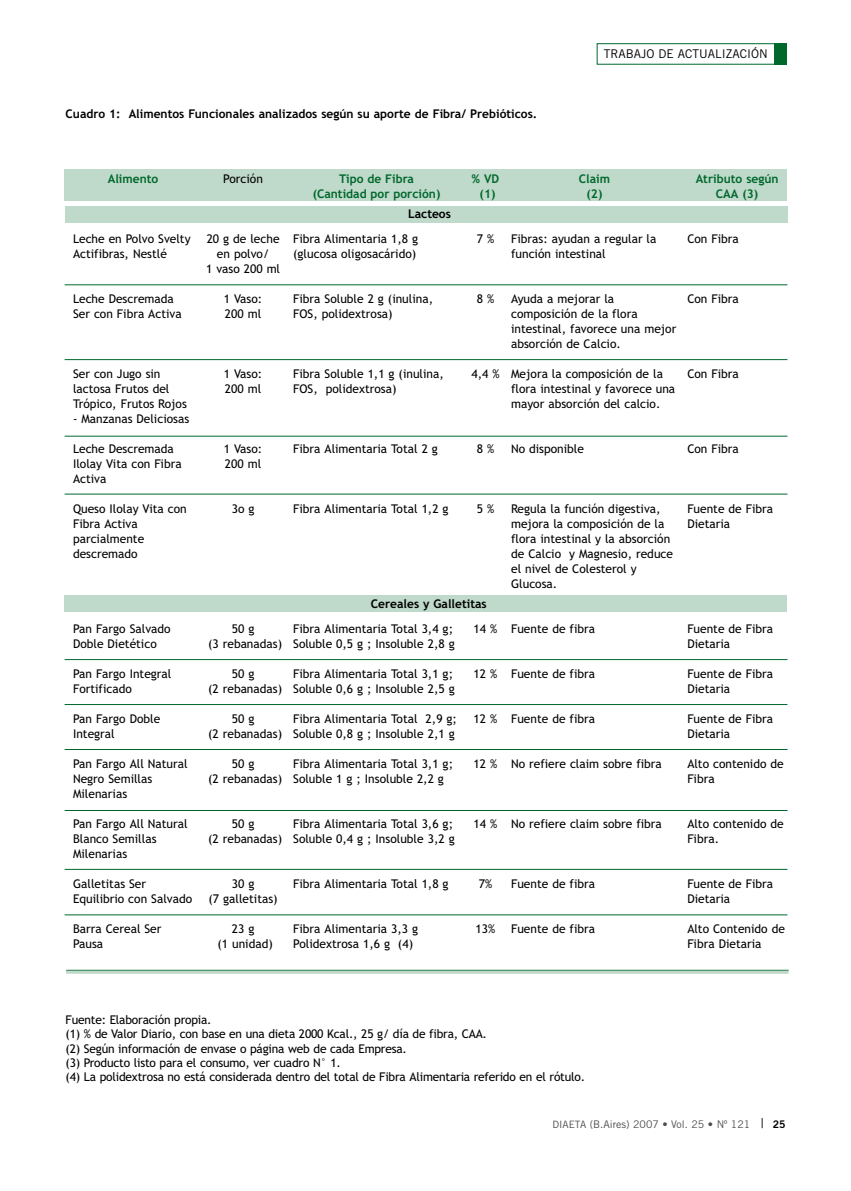
<style>
.page{position:relative;width:851px;height:1191px;background:#fff}
.page>*{position:absolute;margin:0;border:0;box-sizing:border-box;transform-origin:0 0}
.t1{font:12px/15px "Trebuchet MS";color:#000}
.t2{font:700 12px "Trebuchet MS";color:#000}
.t3{font:700 12px/15px "Trebuchet MS";color:#00682c;text-align:center}
.t4{font:12px "Trade Gothic";color:#000}
.t5{font:10.5px "Trade Gothic";color:#4d4d4d}
.s1{font-size:10.2px}
.s2{font-size:13.5px;color:#000}
.s3{font-family:"Trade Gothic Bold Two";color:#000}
</style>
<div class="page">
<div style="left:65px;top:169px;width:722px;height:32px;background:#bfd9ca"></div>
<div style="left:774px;top:43px;width:13px;height:22px;background:#00682c"></div>
<div style="left:596px;top:43px;width:179px;height:22px;border:1px solid #00682c"></div>
<hr style="left:66px;top:970px;width:722px;height:3px;background:#bfd9ca">
<div style="left:65px;top:206px;width:723px;height:16px;background:#bfd9ca"></div>
<div style="left:65px;top:596px;width:722px;height:16px;background:#bfd9ca"></div>
<hr style="left:65px;top:284px;width:722px;height:1px;background:#00682c">
<hr style="left:65px;top:359px;width:722px;height:1px;background:#00682c">
<hr style="left:65px;top:436px;width:722px;height:1px;background:#00682c">
<hr style="left:65px;top:494px;width:722px;height:1px;background:#00682c">
<hr style="left:65px;top:659px;width:722px;height:1px;background:#00682c">
<hr style="left:65px;top:704px;width:722px;height:1px;background:#00682c">
<hr style="left:65px;top:749px;width:722px;height:1px;background:#00682c">
<hr style="left:65px;top:810px;width:722px;height:1px;background:#00682c">
<hr style="left:65px;top:869px;width:722px;height:1px;background:#00682c">
<hr style="left:65px;top:914px;width:722px;height:1px;background:#00682c">
<p class="t2" style="left:66px;top:107px;width:473px">Cuadro 1: Alimentos Funcionales analizados según su aporte de Fibra/ Prebióticos.</p>
<p class="t4" style="left:603px;top:50px;width:166px">TRABAJO DE ACTUALIZACIÓN</p>
<p class="t3" style="left:108px;top:171px;width:52px">Alimento</p>
<p class="t1" style="left:73px;top:231px;width:119px">Leche en Polvo Svelty<br>Actifibras, Nestlé</p>
<p class="t1" style="left:73px;top:291px;width:110px">Leche Descremada<br>Ser con Fibra Activa</p>
<p class="t1" style="left:73px;top:366px;width:115px">Ser con Jugo sin lactosa Frutos del<br>Trópico, Frutos Rojos</p>
<p class="t1" style="left:73px;top:411px;width:118px">- Manzanas Deliciosas</p>
<p class="t1" style="left:73px;top:441px;width:110px">Leche Descremada<br>Ilolay Vita con Fibra<br>Activa</p>
<p class="t1" style="left:73px;top:501px;width:115px">Queso Ilolay Vita con<br>Fibra Activa parcialmente descremado</p>
<p class="t1" style="left:73px;top:621px;width:99px">Pan Fargo Salvado<br>Doble Dietético</p>
<p class="t1" style="left:73px;top:666px;width:100px">Pan Fargo Integral<br>Fortificado</p>
<p class="t1" style="left:73px;top:711px;width:89px">Pan Fargo Doble<br>Integral</p>
<p class="t1" style="left:73px;top:756px;width:116px">Pan Fargo All Natural<br>Negro Semillas<br>Milenarias</p>
<p class="t1" style="left:73px;top:816px;width:116px">Pan Fargo All Natural<br>Blanco Semillas<br>Milenarias</p>
<p class="t1" style="left:73px;top:876px;width:121px">Galletitas Ser<br>Equilibrio con Salvado</p>
<p class="t1" style="left:73px;top:921px;width:90px">Barra Cereal Ser<br>Pausa</p>
<p class="t1" style="left:223px;top:171px;width:41px">Porción</p>
<p class="t1" style="left:206px;top:231px;width:76px;text-align:center">20 g de leche en polvo/<br>1 vaso 200 ml</p>
<p class="t1" style="left:224px;top:291px;width:40px">1 Vaso:<br>200 ml</p>
<p class="t1" style="left:224px;top:366px;width:40px">1 Vaso:<br>200 ml</p>
<p class="t1" style="left:224px;top:441px;width:40px">1 Vaso:<br>200 ml</p>
<p class="t1" style="left:232px;top:501px;width:24px">3o g</p>
<p class="t1" style="left:208px;top:621px;width:75px;text-align:center">50 g<br>(3 rebanadas)</p>
<p class="t1" style="left:208px;top:666px;width:75px;text-align:center">50 g<br>(2 rebanadas)</p>
<p class="t1" style="left:208px;top:711px;width:75px;text-align:center">50 g<br>(2 rebanadas)</p>
<p class="t1" style="left:208px;top:756px;width:75px;text-align:center">50 g<br>(2 rebanadas)</p>
<p class="t1" style="left:208px;top:816px;width:75px;text-align:center">50 g<br>(2 rebanadas)</p>
<p class="t1" style="left:208px;top:876px;width:71px;text-align:center">30 g<br>(7 galletitas)</p>
<p class="t1" style="left:217px;top:921px;width:57px;text-align:center">23 g<br>(1 unidad)</p>
<p class="t3" style="left:313px;top:171px;width:129px">Tipo de Fibra (Cantidad por porción)</p>
<p class="t1" style="left:293px;top:231px;width:126px">Fibra Alimentaria 1,8 g (glucosa oligosacárido)</p>
<p class="t1" style="left:293px;top:291px;width:141px">Fibra Soluble 2 g (inulina,<br>FOS, polidextrosa)</p>
<p class="t2" style="left:408px;top:207px;width:44px">Lacteos</p>
<p class="t1" style="left:293px;top:366px;width:152px">Fibra Soluble 1,1 g (inulina,<br>FOS, polidextrosa)</p>
<p class="t1" style="left:293px;top:441px;width:146px">Fibra Alimentaria Total 2 g</p>
<p class="t3" style="left:472px;top:171px;width:29px">% VD (1)</p>
<p class="t1" style="left:476px;top:231px;width:19px">7 %</p>
<p class="t1" style="left:476px;top:291px;width:19px">8 %</p>
<p class="t1" style="left:471px;top:366px;width:30px">4,4 %</p>
<p class="t1" style="left:476px;top:441px;width:19px">8 %</p>
<p class="t3" style="left:579px;top:171px;width:33px">Claim (2)</p>
<p class="t1" style="left:511px;top:231px;width:147px">Fibras: ayudan a regular la función intestinal</p>
<p class="t1" style="left:511px;top:291px;width:167px">Ayuda a mejorar la composición de la flora intestinal, favorece una mejor absorción de Calcio.</p>
<p class="t1" style="left:511px;top:366px;width:166px">Mejora la composición de la flora intestinal y favorece una mayor absorción del calcio.</p>
<p class="t1" style="left:511px;top:441px;width:74px">No disponible</p>
<p class="t3" style="left:695px;top:171px;width:84px">Atributo según<br>CAA (3)</p>
<p class="t1" style="left:687px;top:231px;width:53px">Con Fibra</p>
<p class="t1" style="left:687px;top:291px;width:53px">Con Fibra</p>
<p class="t1" style="left:687px;top:366px;width:53px">Con Fibra</p>
<p class="t1" style="left:687px;top:441px;width:53px">Con Fibra</p>
<p class="t1" style="left:293px;top:501px;width:157px">Fibra Alimentaria Total 1,2 g</p>
<p class="t1" style="left:476px;top:501px;width:19px">5 %</p>
<p class="t2" style="left:371px;top:597px;width:117px">Cereales y Galletitas</p>
<p class="t1" style="left:293px;top:621px;width:163px">Fibra Alimentaria Total 3,4 g;<br>Soluble 0,5 g ; Insoluble 2,8 g</p>
<p class="t1" style="left:293px;top:666px;width:163px">Fibra Alimentaria Total 3,1 g;<br>Soluble 0,6 g ; Insoluble 2,5 g</p>
<p class="t1" style="left:293px;top:711px;width:165px">Fibra Alimentaria Total 2,9 g;<br>Soluble 0,8 g ; Insoluble 2,1 g</p>
<p class="t1" style="left:293px;top:756px;width:161px">Fibra Alimentaria Total 3,1 g;<br>Soluble 1 g ; Insoluble 2,2 g</p>
<p class="t1" style="left:293px;top:816px;width:163px">Fibra Alimentaria Total 3,6 g;<br>Soluble 0,4 g ; Insoluble 3,2 g</p>
<p class="t1" style="left:293px;top:876px;width:157px">Fibra Alimentaria Total 1,8 g</p>
<p class="t1" style="left:293px;top:921px;width:126px">Fibra Alimentaria 3,3 g<br>Polidextrosa 1,6 g (4)</p>
<p class="t1" style="left:473px;top:621px;width:25px">14 %</p>
<p class="t1" style="left:473px;top:666px;width:25px">12 %</p>
<p class="t1" style="left:473px;top:711px;width:25px">12 %</p>
<p class="t1" style="left:473px;top:756px;width:25px">12 %</p>
<p class="t1" style="left:473px;top:816px;width:25px">14 %</p>
<p class="t1" style="left:478px;top:876px;width:15px">7%</p>
<p class="t1" style="left:475px;top:921px;width:21px">13%</p>
<p class="t1" style="left:511px;top:501px;width:163px">Regula la función digestiva, mejora la composición de la flora intestinal y la absorción de Calcio y Magnesio, reduce el nivel de Colesterol y<br>Glucosa.</p>
<p class="t1" style="left:511px;top:621px;width:85px">Fuente de fibra</p>
<p class="t1" style="left:511px;top:666px;width:85px">Fuente de fibra</p>
<p class="t1" style="left:511px;top:711px;width:85px">Fuente de fibra</p>
<p class="t1" style="left:511px;top:756px;width:152px">No refiere claim sobre fibra</p>
<p class="t1" style="left:511px;top:816px;width:152px">No refiere claim sobre fibra</p>
<p class="t1" style="left:511px;top:876px;width:85px">Fuente de fibra</p>
<p class="t1" style="left:511px;top:921px;width:85px">Fuente de fibra</p>
<p class="t1" style="left:687px;top:501px;width:87px">Fuente de Fibra<br>Dietaria</p>
<p class="t1" style="left:687px;top:621px;width:87px">Fuente de Fibra<br>Dietaria</p>
<p class="t1" style="left:687px;top:666px;width:87px">Fuente de Fibra<br>Dietaria</p>
<p class="t1" style="left:687px;top:711px;width:87px">Fuente de Fibra<br>Dietaria</p>
<p class="t1" style="left:687px;top:756px;width:98px">Alto contenido de<br>Fibra</p>
<p class="t1" style="left:687px;top:816px;width:98px">Alto contenido de<br>Fibra.</p>
<p class="t1" style="left:687px;top:876px;width:87px">Fuente de Fibra<br>Dietaria</p>
<p class="t1" style="left:687px;top:921px;width:99px">Alto Contenido de<br>Fibra Dietaria</p>
<p class="t1" style="left:66px;top:1012px;width:521px;line-height:14.4px">Fuente: Elaboración propia.<br>(1) % de Valor Diario, con base en una dieta 2000 Kcal., 25 g/ día de fibra, CAA.<br>(2) Según información de envase o página web de cada Empresa.<br>(3) Producto listo para el consumo, ver cuadro N° 1.<br>(4) La polidextrosa no está considerada dentro del total de Fibra Alimentaria referido en el rótulo.</p>
<p class="t5" style="left:552px;top:1120px;width:235px"><span class="s1">DIAETA</span> (B.Aires) 2007 • Vol. 25 • Nº 121 <span class="s2">|</span> <span class="s3">25</span></p>
</div>
